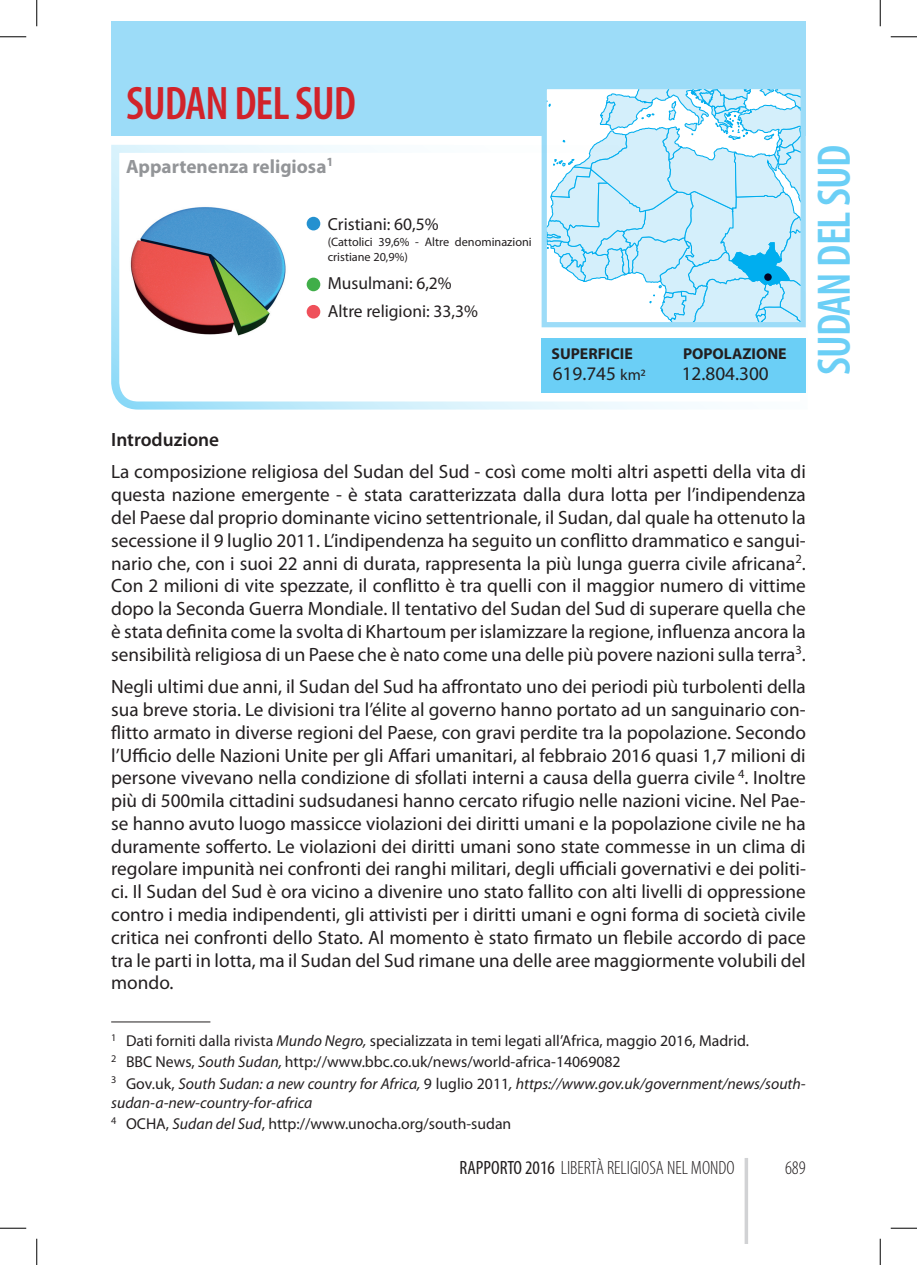
<style>
.page{position:relative;width:917px;height:1265px;background:#fff}
.page>*{position:absolute;margin:0;border:0;box-sizing:border-box;transform-origin:0 0}
.t1{font:600 condensed 47.25px "Myriad Pro";letter-spacing:-.02em;color:#6bcff6}
.t2{font:600 condensed 47.25px "Myriad Pro";letter-spacing:-.02em;color:#d1232a}
.t3{font:19.25px/22.8px "Myriad Pro";color:#231f20;text-align:justify}
.t4{font:300 condensed 19.25px "Myriad Pro";color:#231f20}
.t5{font:700 19.25px "Myriad Pro";color:#939598}
.t6{font:600 19.25px "Myriad Pro";color:#231f20}
.t7{font:17.5px/27.7px "Myriad Pro";color:#231f20}
.t8{font:15.75px/21.3px "Myriad Pro";color:#231f20}
.t9{font:italic 15.75px/21.3px "Myriad Pro";color:#231f20}
.t10{font:700 15.75px "Myriad Pro";color:#231f20}
.t11{font:12.25px/15.8px "Myriad Pro";color:#231f20}
.s1{font-size:15.75px}
.s2{font-style:italic}
.s3{font-style:normal}
.s4{font-weight:400}
</style>
<div class="page">
<svg style="left:744px;top:1158px;width:4px;height:84px"></svg>
<div style="left:111px;top:22px;width:695px;height:114px;background:#9cdcf8"></div>
<svg style="left:547px;top:90px;width:253px;height:53px;background:#d3f0fb"></svg>
<div style="left:541px;top:84px;width:265px;height:243px;border:5px solid #9cdcf8"></div>
<svg style="left:111px;top:143px;width:695px;height:267px"></svg>
<div style="left:541px;top:338px;width:265px;height:54px;background:#6bcff6"></div>
<div style="left:307px;top:217px;width:13px;height:13px;background:#2491d0;border-radius:50%"></div>
<div style="left:307px;top:277px;width:13px;height:14px;background:#40ae49;border-radius:50%"></div>
<div style="left:307px;top:305px;width:13px;height:13px;background:#ef505a;border-radius:50%"></div>
<hr style="left:111px;top:1021px;width:99px;height:1px;background:#231f20">
<svg style="left:0;top:36px;width:26px;height:1px"></svg>
<svg style="left:891px;top:36px;width:26px;height:1px"></svg>
<svg style="left:0;top:1227px;width:26px;height:1px"></svg>
<svg style="left:891px;top:1227px;width:26px;height:1px"></svg>
<svg style="left:36px;top:0;width:1px;height:26px"></svg>
<svg style="left:36px;top:1238px;width:1px;height:26px"></svg>
<svg style="left:880px;top:0;width:1px;height:26px"></svg>
<svg style="left:880px;top:1238px;width:1px;height:26px"></svg>
<h1 class="t2" style="left:126px;top:78px;width:232px">SUDAN DEL SUD</h1>
<p class="t5" style="left:126px;top:155px;width:209px">Appartenenza religiosa<sup>1</sup></p>
<p class="t7" style="left:328px;top:210px;width:112px">Cristiani: 60,5%</p>
<p class="t11" style="left:328px;top:234px;width:206px">(Cattolici 39,6% - Altre denominazioni cristiane 20,9%)</p>
<p class="t7" style="left:328px;top:270px;width:152px">Musulmani: 6,2%<br>Altre religioni: 33,3%</p>
<p class="t10" style="left:551px;top:344px;width:83px">SUPERFICIE</p>
<p class="t10" style="left:683px;top:344px;width:105px">POPOLAZIONE</p>
<p class="t3" style="left:553px;top:363px;width:94px">619.745 <span class="s1">km2</span></p>
<p class="t3" style="left:682px;top:363px;width:88px">12.804.300</p>
<h1 class="t1" style="left:808px;top:375px;width:232px;rotate:-90deg">SUDAN DEL SUD</h1>
<p class="t6" style="left:111px;top:428px;width:109px">Introduzione</p>
<p class="t3" style="left:111px;top:461px;width:696px">La composizione religiosa del Sudan del Sud - così come molti altri aspetti della vita di questa nazione emergente - è stata caratterizzata dalla dura lotta per l’indipendenza del Paese dal proprio dominante vicino settentrionale, il Sudan, dal quale ha ottenuto la secessione il 9 luglio 2011. L’indipendenza ha seguito un conflitto drammatico e sangui&shy;nario che, con i suoi 22 anni di durata, rappresenta la più lunga guerra civile africana<sup>2</sup>.<br>Con 2 milioni di vite spezzate, il conflitto è tra quelli con il maggior numero di vittime dopo la Seconda Guerra Mondiale. Il tentativo del Sudan del Sud di superare quella che è stata definita come la svolta di Khartoum per islamizzare la regione, influenza ancora la sensibilità religiosa di un Paese che è nato come una delle più povere nazioni sulla terra<sup>3</sup>.</p>
<p class="t3" style="left:111px;top:675px;width:696px">Negli ultimi due anni, il Sudan del Sud ha affrontato uno dei periodi più turbolenti della sua breve storia. Le divisioni tra l’élite al governo hanno portato ad un sanguinario con&shy;flitto armato in diverse regioni del Paese, con gravi perdite tra la popolazione. Secondo l’Ufficio delle Nazioni Unite per gli Affari umanitari, al febbraio 2016 quasi 1,7 milioni di persone vivevano nella condizione di sfollati interni a causa della guerra civile <sup>4</sup>. Inoltre più di 500mila cittadini sudsudanesi hanno cercato rifugio nelle nazioni vicine. Nel Pae&shy;se hanno avuto luogo massicce violazioni dei diritti umani e la popolazione civile ne ha duramente sofferto. Le violazioni dei diritti umani sono state commesse in un clima di regolare impunità nei confronti dei ranghi militari, degli ufficiali governativi e dei politi&shy;ci. Il Sudan del Sud è ora vicino a divenire uno stato fallito con alti livelli di oppressione contro i media indipendenti, gli attivisti per i diritti umani e ogni forma di società civile critica nei confronti dello Stato. Al momento è stato firmato un flebile accordo di pace tra le parti in lotta, ma il Sudan del Sud rimane una delle aree maggiormente volubili del mondo.</p>
<p class="t8" style="left:111px;top:1029px;width:696px"><sup>1</sup> Dati forniti dalla rivista <span class="s2">Mundo Negro,</span> specializzata in temi legati all’Africa, maggio 2016, Madrid.<br><sup>2</sup> BBC News, <span class="s2">South Sudan,</span> http://www.bbc.co.uk/news/world-africa-14069082<br><sup>3</sup> Gov.uk, <span class="s2">South Sudan: a new country for Africa,</span> 9 luglio 2011<span class="s2">, https://www.gov.uk/government/news/south-</span></p>
<p class="t9" style="left:111px;top:1091px;width:402px">sudan-a-new-country-for-africa<br><sup>4</sup> <span class="s3">OCHA,</span> Sudan del Sud<span class="s3">, http://www.unocha.org/south-sudan</span></p>
<p class="t4" style="left:459px;top:1157px;width:277px"><span class="s4">RAPPORTO 2016</span> LIBERTÀ RELIGIOSA NEL MONDO</p>
<p class="t4" style="left:785px;top:1157px;width:22px">689</p>
</div>
